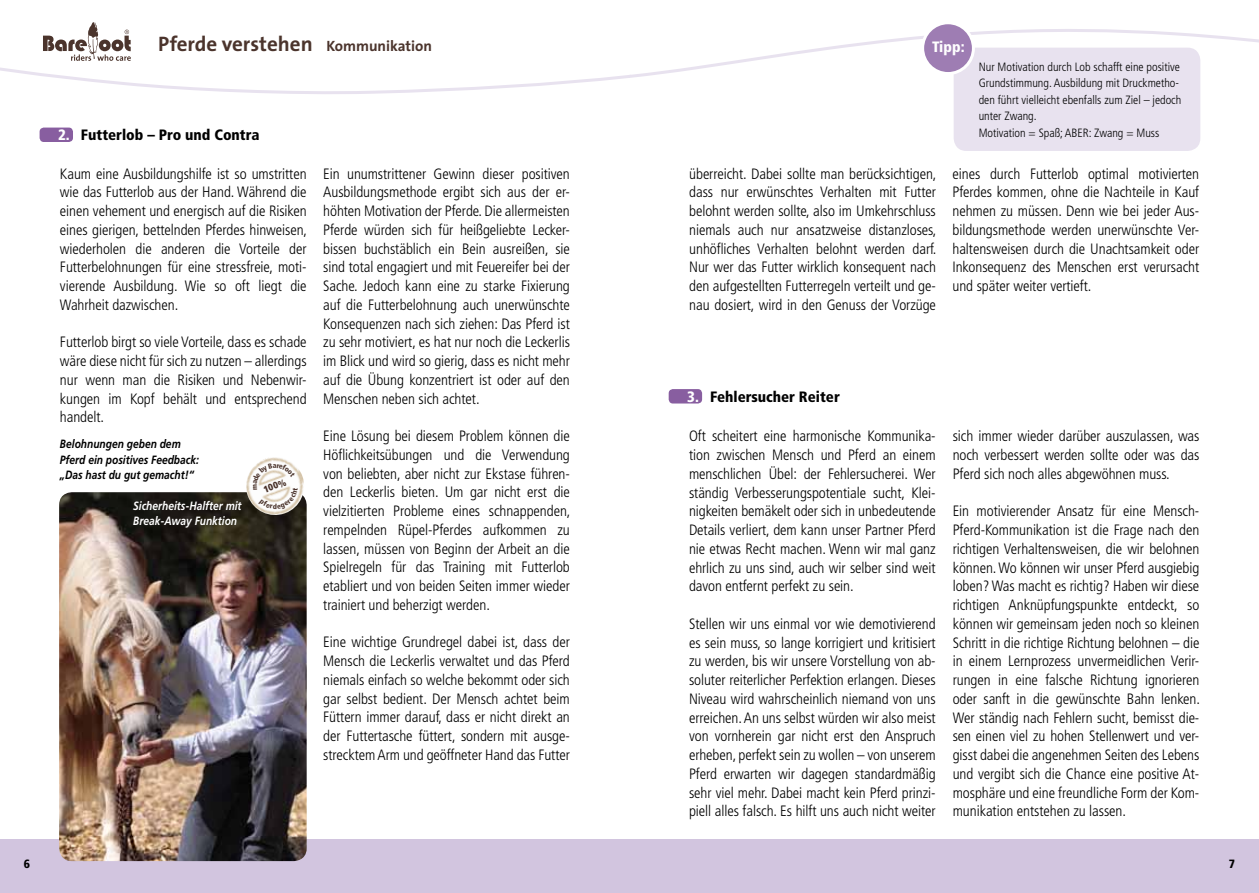
<style>
.page{position:relative;width:1259px;height:893px;background:#fff}
.page>*{position:absolute;margin:0;border:0;box-sizing:border-box;transform-origin:0 0}
.t1{font:700 21px "The Sans";color:#4b342c}
.t2{font:300 condensed 15px/18.8px "Frutiger";letter-spacing:-.005em;color:#000;text-align:justify}
.t3{font:900 condensed 15px "Frutiger";color:#000}
.t4{font:900 condensed 15px "Frutiger";color:#fff}
.t5{font:300 condensed 12px/16.5px "Frutiger";color:#000}
.t6{font:italic 700 12px/15.8px "Frutiger";color:#000;scale:.85 1}
.t7{font:italic 700 12px/15.8px "Frutiger";color:#fff;scale:.85 1}
.t8{font:900 condensed 12px "Frutiger";color:#000}
.t9{font:900 condensed 9.45px "Frutiger";color:#4b342c}
.s1{font-size:15px}
.s2{color:#fff}
</style>
<div class="page">
<div style="left:0;top:839px;width:629px;height:54px;background:#d2c5df"></div>
<div style="left:629px;top:839px;width:630px;height:54px;background:#d2c5df"></div>
<svg style="left:0;top:22px;width:1259px;height:72px"></svg>
<div style="left:668px;top:389px;width:34px;height:14px;background:#885ea0;border-radius:4px"></div>
<div style="left:40px;top:128px;width:33px;height:14px;background:#885ea0;border-radius:4px"></div>
<img style="left:59px;top:492px;width:248px;height:369px">
<img style="left:242px;top:457px;width:65px;height:62px">
<div style="left:953px;top:48px;width:247px;height:103px;background:#e8e2ef;border-radius:13px"></div>
<div style="left:922px;top:23px;width:51px;height:51px;background:#9e7db3;border-radius:50%"></div>
<div style="left:921px;top:21px;width:54px;height:54px;border:3px solid #fff;border-radius:50%"></div>
<svg style="left:252px;top:463px;width:46px;height:46px"></svg>
<h1 class="t1" style="left:158px;top:26px;width:275px">Pferde verstehen <span class="s1">Kommunikation</span></h1>
<p class="t3" style="left:58px;top:126px;width:203px"><span class="s2">2.</span> Futterlob – Pro und Contra</p>
<p class="t2" style="left:60px;top:164px;width:249px">Kaum eine Ausbildungshilfe ist so umstritten wie das Futterlob aus der Hand. Während die einen vehement und energisch auf die Risiken eines gierigen, bettelnden Pferdes hinweisen, wiederholen die anderen die Vorteile der Futterbelohnungen für eine stressfreie, moti&shy;vierende Ausbildung. Wie so oft liegt die Wahrheit dazwischen.</p>
<p class="t2" style="left:60px;top:333px;width:248px">Futterlob birgt so viele Vorteile, dass es schade wäre diese nicht für sich zu nutzen – allerdings nur wenn man die Risiken und Nebenwir&shy;kungen im Kopf behält und entsprechend handelt.</p>
<p class="t6" style="left:60px;top:436px;width:165px">Belohnungen geben dem<br>Pferd ein positives Feedback: „Das hast du gut gemacht!“</p>
<p class="t7" style="left:133px;top:497px;width:129px">Sicherheits-Halfter mit<br>Break-Away Funktion</p>
<p class="t9" style="left:262px;top:484px;width:25px;rotate:-20deg">100%</p>
<p class="t2" style="left:323px;top:164px;width:248px">Ein unumstrittener Gewinn dieser positiven Ausbildungsmethode ergibt sich aus der er&shy;höhten Motivation der Pferde. Die allermeisten Pferde würden sich für heißgeliebte Lecker&shy;bissen buchstäblich ein Bein ausreißen, sie sind total engagiert und mit Feuereifer bei der Sache. Jedoch kann eine zu starke Fixierung auf die Futterbelohnung auch unerwünschte Konsequenzen nach sich ziehen: Das Pferd ist zu sehr motiviert, es hat nur noch die Leckerlis im Blick und wird so gierig, dass es nicht mehr auf die Übung konzentriert ist oder auf den Menschen neben sich achtet.</p>
<p class="t2" style="left:323px;top:427px;width:249px">Eine Lösung bei diesem Problem können die Höflichkeitsübungen und die Verwendung von beliebten, aber nicht zur Ekstase führen&shy;den Leckerlis bieten. Um gar nicht erst die vielzitierten Probleme eines schnappenden, rempelnden Rüpel-Pferdes aufkommen zu lassen, müssen von Beginn der Arbeit an die Spielregeln für das Training mit Futterlob etabliert und von beiden Seiten immer wieder trainiert und beherzigt werden.</p>
<p class="t2" style="left:323px;top:633px;width:248px">Eine wichtige Grundregel dabei ist, dass der Mensch die Leckerlis verwaltet und das Pferd niemals einfach so welche bekommt oder sich gar selbst bedient. Der Mensch achtet beim Füttern immer darauf, dass er nicht direkt an der Futtertasche füttert, sondern mit ausge&shy;strecktem Arm und geöffneter Hand das Futter</p>
<p class="t4" style="left:932px;top:38px;width:34px">Tipp:</p>
<p class="t5" style="left:978px;top:58px;width:204px">Nur Motivation durch Lob schafft eine positive Grundstimmung. Ausbildung mit Druckmetho&shy;den führt vielleicht ebenfalls zum Ziel – jedoch unter Zwang.<br>Motivation = Spaß; ABER: Zwang = Muss</p>
<p class="t2" style="left:689px;top:164px;width:249px">überreicht. Dabei sollte man berücksichtigen, dass nur erwünschtes Verhalten mit Futter belohnt werden sollte, also im Umkehrschluss niemals auch nur ansatzweise distanzloses, unhöfliches Verhalten belohnt werden darf.<br>Nur wer das Futter wirklich konsequent nach den aufgestellten Futterregeln verteilt und ge&shy;nau dosiert, wird in den Genuss der Vorzüge</p>
<p class="t2" style="left:952px;top:164px;width:248px">eines durch Futterlob optimal motivierten Pferdes kommen, ohne die Nachteile in Kauf nehmen zu müssen. Denn wie bei jeder Aus&shy;bildungsmethode werden unerwünschte Ver&shy;haltensweisen durch die Unachtsamkeit oder Inkonsequenz des Menschen erst verursacht und später weiter vertieft.</p>
<p class="t3" style="left:687px;top:387px;width:154px"><span class="s2">3.</span> Fehlersucher Reiter</p>
<p class="t2" style="left:689px;top:427px;width:248px">Oft scheitert eine harmonische Kommunika&shy;tion zwischen Mensch und Pferd an einem menschlichen Übel: der Fehlersucherei. Wer ständig Verbesserungspotentiale sucht, Klei&shy;nigkeiten bemäkelt oder sich in unbedeutende Details verliert, dem kann unser Partner Pferd nie etwas Recht machen. Wenn wir mal ganz ehrlich zu uns sind, auch wir selber sind weit davon entfernt perfekt zu sein.</p>
<p class="t2" style="left:689px;top:614px;width:248px">Stellen wir uns einmal vor wie demotivierend es sein muss, so lange korrigiert und kritisiert zu werden, bis wir unsere Vorstellung von ab&shy;soluter reiterlicher Perfektion erlangen. Dieses Niveau wird wahrscheinlich niemand von uns erreichen. An uns selbst würden wir also meist von vornherein gar nicht erst den Anspruch erheben, perfekt sein zu wollen – von unserem Pferd erwarten wir dagegen standardmäßig sehr viel mehr. Dabei macht kein Pferd prinzi&shy;piell alles falsch. Es hilft uns auch nicht weiter</p>
<p class="t2" style="left:952px;top:427px;width:248px">sich immer wieder darüber auszulassen, was noch verbessert werden sollte oder was das Pferd sich noch alles abgewöhnen muss.</p>
<p class="t2" style="left:952px;top:502px;width:249px">Ein motivierender Ansatz für eine Mensch-Pferd-Kommunikation ist die Frage nach den richtigen Verhaltensweisen, die wir belohnen können. Wo können wir unser Pferd ausgiebig loben? Was macht es richtig? Haben wir diese richtigen Anknüpfungspunkte entdeckt, so können wir gemeinsam jeden noch so kleinen Schritt in die richtige Richtung belohnen – die in einem Lernprozess unvermeidlichen Verir&shy;rungen in eine falsche Richtung ignorieren oder sanft in die gewünschte Bahn lenken.<br>Wer ständig nach Fehlern sucht, bemisst die&shy;sen einen viel zu hohen Stellenwert und ver&shy;gisst dabei die angenehmen Seiten des Lebens und vergibt sich die Chance eine positive At&shy;mosphäre und eine freundliche Form der Kom&shy;munikation entstehen zu lassen.</p>
<p class="t8" style="left:24px;top:856px;width:8px">6</p>
<p class="t8" style="left:1228px;top:856px;width:8px">7</p>
</div>
